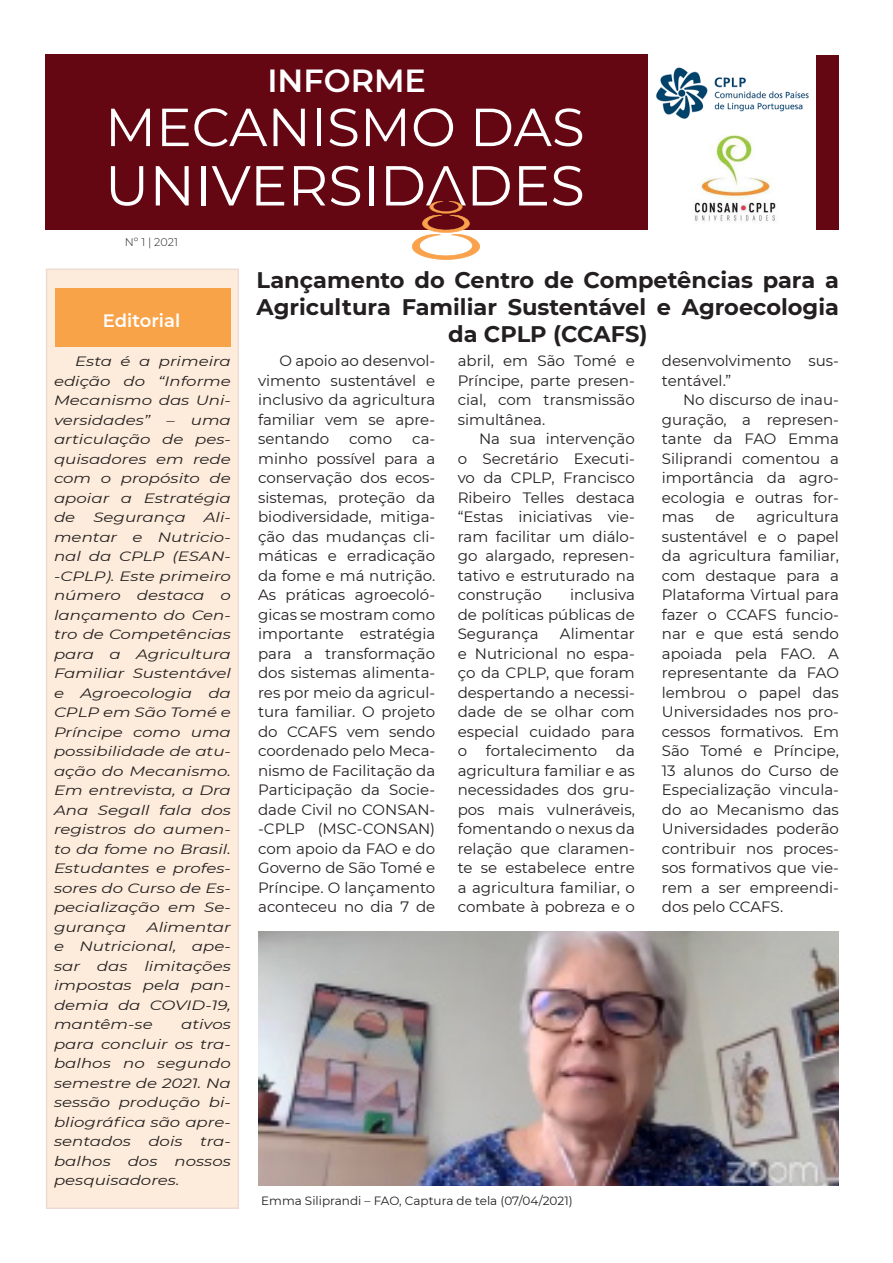
<style>
.page{position:relative;width:893px;height:1263px;background:#fff}
.page>*{position:absolute;margin:0;border:0;box-sizing:border-box;transform-origin:0 0}
.t1{font:600 31.95px "Montserrat";color:#fff}
.t2{font:700 22.5px/27px "Montserrat";color:#231f20;text-align:center}
.t3{font:600 18px "Montserrat";color:#fff}
.t4{font:15px/19.5px "Montserrat";color:#231f20;text-align:justify}
.t5{font:italic 13.5px/19.5px "Montserrat";color:#231f20;text-align:justify;scale:1.23 1}
.t6{font:12px "Montserrat";color:#231f20}
.t7{font:300 11.1px "Montserrat";color:#231f20}
</style>
<div class="page">
<div style="left:735px;top:55px;width:104px;height:175px;background:#640712"></div>
<div style="left:45px;top:54px;width:621px;height:176px;background:#640712"></div>
<svg style="left:111px;top:109px;width:39px;height:37px"></svg>
<svg style="left:162px;top:108px;width:105px;height:38px"></svg>
<svg style="left:274px;top:109px;width:31px;height:37px"></svg>
<hr style="left:317px;top:109px;width:4px;height:37px;background:#fff">
<svg style="left:330px;top:108px;width:27px;height:38px"></svg>
<svg style="left:366px;top:109px;width:39px;height:37px"></svg>
<svg style="left:414px;top:108px;width:39px;height:38px"></svg>
<svg style="left:476px;top:108px;width:106px;height:38px"></svg>
<svg style="left:111px;top:166px;width:32px;height:40px"></svg>
<svg style="left:156px;top:166px;width:33px;height:39px"></svg>
<div style="left:201px;top:166px;width:5px;height:39px;background:#fff"></div>
<svg style="left:212px;top:166px;width:72px;height:39px"></svg>
<svg style="left:294px;top:166px;width:31px;height:39px"></svg>
<svg style="left:331px;top:166px;width:29px;height:40px"></svg>
<hr style="left:369px;top:166px;width:4px;height:39px;background:#fff">
<svg style="left:519px;top:166px;width:28px;height:39px"></svg>
<svg style="left:553px;top:166px;width:29px;height:40px"></svg>
<svg style="left:386px;top:166px;width:124px;height:94px"></svg>
<div style="left:648px;top:36px;width:168px;height:206px;background:#fff"></div>
<img style="left:656px;top:67px;width:153px;height:52px">
<div style="left:46px;top:268px;width:193px;height:941px;background:#fdecdb"></div>
<div style="left:55px;top:288px;width:176px;height:58px;background:#f9a349"></div>
<img style="left:258px;top:932px;width:581px;height:253px">
<img style="left:694px;top:135px;width:82px;height:87px">
<h1 class="t1" style="left:267px;top:58px;width:160px">INFORME</h1>
<p class="t7" style="left:125px;top:234px;width:55px">Nº 1 | 2021</p>
<p class="t3" style="left:103px;top:308px;width:79px">Editorial</p>
<p class="t5" style="left:54px;top:351px;width:145px;text-indent:21px">Esta é a primeira edição do “Informe Mecanismo das Uni&shy;versidades” – uma articulação de pes&shy;quisadores em rede com o propósito de apoiar a Estratégia de</p>
<p class="t5" style="left:54px;top:507px;width:145px;text-indent:150px">Ali&shy;mentar e Nutricio&shy;nal da CPLP (ESAN--CPLP). Este primeiro número destaca o lançamento do Cen&shy;tro de Competências para a Agricultura Familiar Sustentável e Agroecologia da CPLP em São Tomé e Príncipe como uma possibilidade de atu&shy;ação do Mecanismo.<br>Em entrevista, a Dra Ana Segall fala dos registros do aumen&shy;to da fome no Brasil.<br>Estudantes e profes&shy;sores do Curso de Es&shy;pecialização em Se&shy;gurança</p>
<p class="t5" style="left:93px;top:507px;width:77px">Segurança</p>
<p class="t5" style="left:54px;top:916px;width:145px;text-indent:93px">Alimentar e Nutricional, ape&shy;sar das limitações impostas pela pan&shy;demia da COVID-19, mantêm-se</p>
<p class="t5" style="left:54px;top:1014px;width:145px;text-indent:127px">ativos para concluir os tra&shy;balhos no segundo semestre de 2021. Na sessão produção bi&shy;bliográfica são apre&shy;sentados</p>
<p class="t5" style="left:148px;top:1131px;width:29px">dois</p>
<p class="t5" style="left:200px;top:1131px;width:27px">tra-</p>
<p class="t5" style="left:54px;top:1150px;width:48px">balhos</p>
<p class="t5" style="left:128px;top:1150px;width:26px">dos</p>
<p class="t5" style="left:54px;top:1150px;width:145px;text-indent:120px">nossos pesquisadores.</p>
<p class="t2" style="left:257px;top:265px;width:584px">Lançamento do Centro de Competências para a<br>Agricultura Familiar Sustentável e Agroecologia da CPLP (CCAFS)</p>
<p class="t4" style="left:258px;top:350px;width:179px;text-indent:21px">O apoio ao desenvol&shy;vimento sustentável e inclusivo da agricultura familiar vem se apre&shy;sentando</p>
<p class="t4" style="left:458px;top:350px;width:179px">abril, em São Tomé e Príncipe, parte presen&shy;cial, com transmissão simultânea.</p>
<p class="t4" style="left:458px;top:428px;width:179px;text-indent:21px">Na sua intervenção o Secretário Executi&shy;vo da CPLP, Francisco Ribeiro Telles destaca “Estas iniciativas vie&shy;ram facilitar um diálo&shy;go alargado, represen&shy;tativo e estruturado na construção</p>
<p class="t4" style="left:662px;top:350px;width:179px">desenvolvimento sus&shy;tentável.”</p>
<p class="t4" style="left:662px;top:389px;width:179px;text-indent:21px">No discurso de inau&shy;guração, a represen&shy;tante da FAO Emma Siliprandi comentou a importância da agro&shy;ecologia e outras for&shy;mas</p>
<p class="t4" style="left:258px;top:428px;width:179px;text-indent:154px">ca&shy;minho possível para a conservação dos ecos&shy;sistemas, proteção da biodiversidade, mitiga&shy;ção das mudanças cli&shy;máticas e erradicação da fome e má nutrição.<br>As práticas agroecoló&shy;gicas se mostram como importante estratégia para a transformação dos sistemas alimenta&shy;res por meio da agricul&shy;tura familiar. O projeto do CCAFS vem sendo coordenado pelo Meca&shy;nismo de Facilitação da Participação da Socie&shy;dade Civil no CONSAN--CPLP (MSC-CONSAN) com apoio da FAO e do Governo de São Tomé e Príncipe. O lançamento aconteceu no dia 7 de</p>
<p class="t4" style="left:349px;top:428px;width:45px">como</p>
<p class="t4" style="left:662px;top:506px;width:179px;text-indent:94px">agricultura sustentável e o papel da agricultura familiar, com destaque para a Plataforma Virtual para fazer o CCAFS funcio&shy;nar e que está sendo apoiada pela FAO. A representante da FAO lembrou o papel das Universidades nos pro&shy;cessos formativos. Em São Tomé e Príncipe, 13 alunos do Curso de Especialização vincula&shy;do ao Mecanismo das Universidades poderão contribuir nos proces&shy;sos formativos que vie&shy;rem a ser empreendi&shy;dos pelo CCAFS.</p>
<p class="t4" style="left:715px;top:506px;width:21px">de</p>
<p class="t4" style="left:458px;top:584px;width:179px;text-indent:112px">inclusiva de políticas públicas de Segurança</p>
<p class="t4" style="left:458px;top:623px;width:179px;text-indent:102px">Alimentar e Nutricional no espa&shy;ço da CPLP, que foram despertando a necessi&shy;dade de se olhar com especial cuidado para o fortalecimento da agricultura familiar e as necessidades dos gru&shy;pos mais vulneráveis, fomentando o nexus da relação que claramen&shy;te se estabelece entre a agricultura familiar, o combate à pobreza e o</p>
<p class="t6" style="left:261px;top:1192px;width:313px">Emma Siliprandi – FAO, Captura de tela (07/04/2021)</p>
</div>
